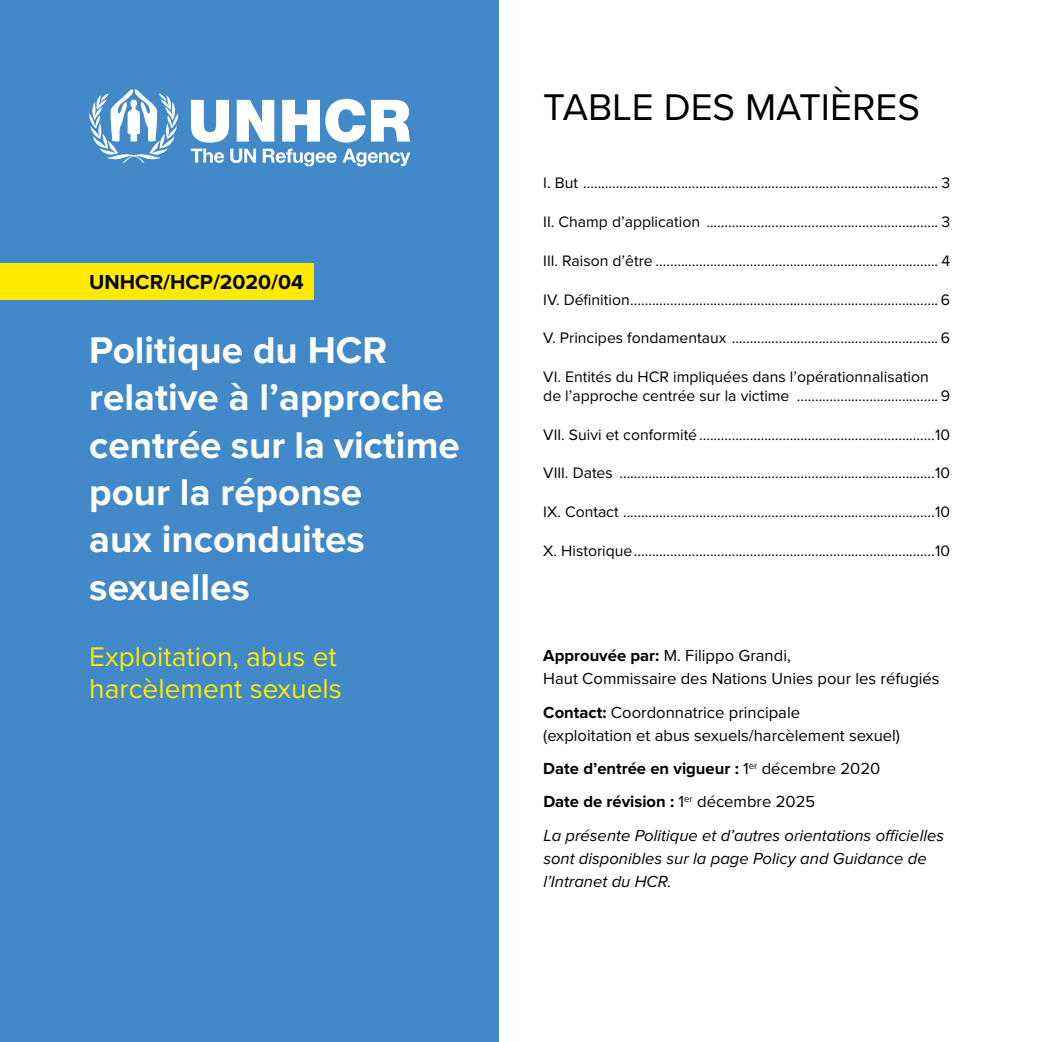
<style>
.page{position:relative;width:1042px;height:1042px;background:#fff}
.page>*{position:absolute;margin:0;border:0;box-sizing:border-box;transform-origin:0 0}
.t1{font:700 38.5px/47.2px "Proxima Nova";color:#fff}
.t2{font:38.5px "Proxima Nova";color:#000}
.t3{font:28px/31.5px "Proxima Nova";color:#ffea00}
.t4{font:700 21px "Proxima Nova";color:#000}
.t5{font:italic 16.62px/33.2px "Proxima Nova";color:#000}
.t6{font:16.62px/23.3px "Proxima Nova";color:#000}
.t7{font:15.75px/18.9px "Proxima Nova";color:#000}
.s1{font-weight:700}
.s2{font-weight:700;font-style:normal}
.s3{font-style:normal}
</style>
<div class="page">
<div style="left:0;top:0;width:499px;height:1042px;background:#4189c8"></div>
<div style="left:0;top:263px;width:313px;height:36px;background:#ffea00"></div>
<svg style="left:89px;top:89px;width:89px;height:74px"></svg>
<svg style="left:191px;top:100px;width:38px;height:43px"></svg>
<svg style="left:237px;top:100px;width:37px;height:42px"></svg>
<svg style="left:282px;top:99px;width:83px;height:44px"></svg>
<svg style="left:371px;top:100px;width:39px;height:42px"></svg>
<svg style="left:191px;top:149px;width:33px;height:14px"></svg>
<svg style="left:230px;top:149px;width:26px;height:14px"></svg>
<svg style="left:263px;top:149px;width:147px;height:17px"></svg>
<h3 class="t4" style="left:89px;top:270px;width:216px">UNHCR/HCP/2020/04</h3>
<h1 class="t1" style="left:89px;top:328px;width:372px">Politique du HCR relative à l’approche centrée sur la victime pour la réponse<br>aux inconduites sexuelles</h1>
<h2 class="t3" style="left:89px;top:642px;width:254px">Exploitation, abus et harcèlement sexuels</h2>
<h1 class="t2" style="left:543px;top:84px;width:378px">TABLE DES MATIÈRES</h1>
<p class="t7" style="left:543px;top:174px;width:408px">I. But .................................................................................................. 3</p>
<p class="t7" style="left:543px;top:213px;width:408px">II. Champ d’application ................................................................ 3</p>
<p class="t7" style="left:543px;top:251px;width:408px">III. Raison d’être .............................................................................. 4</p>
<p class="t7" style="left:543px;top:290px;width:408px">IV. Définition..................................................................................... 6</p>
<p class="t7" style="left:543px;top:329px;width:408px">V. Principes fondamentaux ......................................................... 6</p>
<p class="t7" style="left:543px;top:368px;width:408px">VI. Entités du HCR impliquées dans l’opérationnalisation de l’approche centrée sur la victime ....................................... 9</p>
<p class="t7" style="left:543px;top:425px;width:408px">VII. Suivi et conformité.................................................................10</p>
<p class="t7" style="left:543px;top:464px;width:408px">VIII. Dates .......................................................................................10</p>
<p class="t7" style="left:543px;top:503px;width:408px">IX. Contact ......................................................................................10</p>
<p class="t7" style="left:543px;top:541px;width:408px">X. Historique...................................................................................10</p>
<p class="t6" style="left:543px;top:644px;width:398px"><span class="s1">Approuvée par:</span> M. Filippo Grandi,<br>Haut Commissaire des Nations Unies pour les réfugiés</p>
<p class="t6" style="left:543px;top:701px;width:358px"><span class="s1">Contact:</span> Coordonnatrice principale<br>(exploitation et abus sexuels/harcèlement sexuel)</p>
<p class="t5" style="left:543px;top:752px;width:402px"><span class="s2">Date d’entrée en vigueur :</span> <span class="s3">1</span><sup>er</sup> <span class="s3">décembre 2020<br></span><span class="s2">Date de révision :</span> <span class="s3">1</span><sup>er</sup> <span class="s3">décembre 2025<br></span>La présente Politique et d’autres orientations officielles</p>
<p class="t5" style="left:543px;top:847px;width:385px;line-height:23.3px">sont disponibles sur la page Policy and Guidance de l’Intranet du HCR.</p>
</div>
